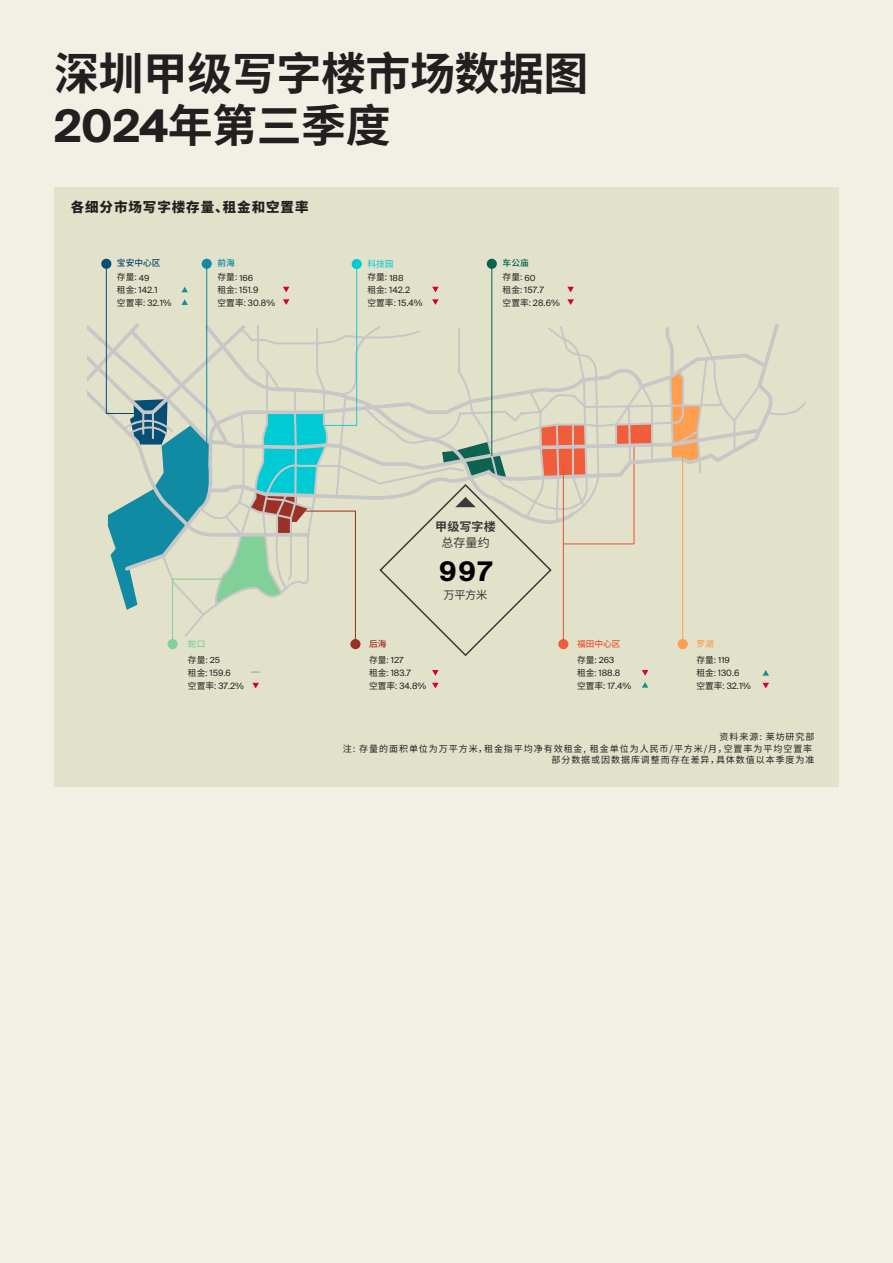
<style>
.page{position:relative;width:893px;height:1263px;background:#f0f0e4}
.page>*{position:absolute;margin:0;border:0;box-sizing:border-box;transform-origin:0 0}
.H2_Tiempos_Headline_30pt{font:700 45px "Noto Sans CJ Ksc";letter-spacing:-.01em;color:#231f20}
.ARTICLE_BODY_COPY_1{font:700 27px "Suisse Intl";color:#000}
.PUBLICATION_FURNITURE{font:900 13.5px "Noto Sans CJ Ksc";letter-spacing:.07em;color:#231f20}
.PUBLICATION_FURNITURE-2{font:700 12px "Noto Sans CJ Ksc";letter-spacing:.01em;color:#373a36}
.PUBLICATION_FURNITURE-3{font:12px "Noto Sans CJ Ksc";color:#373a36}
.ARTICLE_BODY_COPY_1-2{font:11.25px "Noto Sans CJ Ksc";color:#373a36}
.ARTICLE_BODY_COPY_1-3{font:9px "Noto Sans CJ Ksc";letter-spacing:.105em;color:#231f20}
.t1{font:500 8.85px "Noto Sans CJ Ksc";color:#0a4870}
.t2{font:8.7px/12.6px "Suisse Intl";color:#231f20}
.t3{font:8.7px "Noto Sans CJ Ksc";color:#231f20}
.t4{font:500 8.7px "Noto Sans CJ Ksc";color:#ea5131}
.t5{font:500 8.7px "Noto Sans CJ Ksc";color:#1ecad3}
.t6{font:500 8.7px "Noto Sans CJ Ksc";color:#01624f}
.t7{font:500 8.7px "Noto Sans CJ Ksc";color:#0087a4}
.t8{font:500 8.7px "Noto Sans CJ Ksc";color:#fa9e4d}
.t9{font:500 8.7px "Noto Sans CJ Ksc";color:#9f2e1c}
.t10{font:500 8.7px "Noto Sans CJ Ksc";color:#80d098}
.s1{font-family:"Suisse Intl"}
.s2{font-family:"Noto Sans CJ Ksc"}
.s3{font-family:"Suisse Intl";font-size:8.4px}
</style>
<div class="page">
<div style="left:54px;top:187px;width:785px;height:599px;background:#e2e2cb"></div>
<div style="left:487px;top:259px;width:10px;height:10px;background:#0c6351;border-radius:50%"></div>
<svg style="left:762px;top:683px;width:7px;height:5px"></svg>
<div style="left:101px;top:259px;width:10px;height:10px;background:#064e73;border-radius:50%"></div>
<div style="left:352px;top:259px;width:10px;height:10px;background:#00cad4;border-radius:50%"></div>
<svg style="left:642px;top:682px;width:6px;height:6px"></svg>
<svg style="left:432px;top:683px;width:7px;height:5px"></svg>
<svg style="left:252px;top:683px;width:7px;height:5px"></svg>
<svg style="left:87px;top:262px;width:719px;height:414px"></svg>
<p class="H2_Tiempos_Headline_30pt" style="left:54px;top:48px;width:536px">深圳甲级写字楼市场数据图</p>
<p class="H2_Tiempos_Headline_30pt" style="left:54px;top:100px;width:338px"><span class="s1">2024</span>年第三季度</p>
<p class="PUBLICATION_FURNITURE" style="left:71px;top:199px;width:239px">各细分市场写字楼存量、租金和空置率</p>
<p class="t1" style="left:117px;top:258px;width:45px">宝安中心区</p>
<p class="t2" style="left:117px;top:284px;width:56px"><span class="s2">租金</span>: 142.1<br><span class="s2">空置率</span>: 32.1%</p>
<p class="t3" style="left:117px;top:272px;width:34px">存量: <span class="s3">49</span></p>
<p class="t7" style="left:218px;top:258px;width:19px">前海</p>
<p class="t2" style="left:218px;top:284px;width:59px"><span class="s2">租金</span>: 151.9<br><span class="s2">空置率</span>: 30.8%</p>
<p class="t3" style="left:218px;top:272px;width:37px">存量: <span class="s3">166</span></p>
<p class="t5" style="left:367px;top:259px;width:28px">科技园</p>
<p class="t2" style="left:367px;top:284px;width:57px"><span class="s2">租金</span>: 142.2<br><span class="s2">空置率</span>: 15.4%</p>
<p class="t3" style="left:367px;top:272px;width:37px">存量: <span class="s3">188</span></p>
<p class="t6" style="left:503px;top:258px;width:28px">车公庙</p>
<p class="t2" style="left:503px;top:284px;width:59px"><span class="s2">租金</span>: 157.7<br><span class="s2">空置率</span>: 28.6%</p>
<p class="t3" style="left:503px;top:272px;width:34px">存量: <span class="s3">60</span></p>
<p class="t10" style="left:188px;top:639px;width:19px">蛇口</p>
<p class="t2" style="left:188px;top:666px;width:57px;line-height:13px"><span class="s2">租金</span>: 159.6<br><span class="s2">空置率</span>: 37.2%</p>
<p class="t3" style="left:188px;top:655px;width:34px">存量: <span class="s3">25</span></p>
<p class="PUBLICATION_FURNITURE-2" style="left:435px;top:520px;width:62px">甲级写字楼</p>
<p class="PUBLICATION_FURNITURE-3" style="left:441px;top:536px;width:50px">总存量约</p>
<p class="ARTICLE_BODY_COPY_1" style="left:439px;top:555px;width:54px">997</p>
<p class="ARTICLE_BODY_COPY_1-2" style="left:444px;top:588px;width:45px">万平方米</p>
<p class="t9" style="left:369px;top:639px;width:19px">后海</p>
<p class="t2" style="left:369px;top:666px;width:59px;line-height:13px"><span class="s2">租金</span>: 183.7<br><span class="s2">空置率</span>: 34.8%</p>
<p class="t3" style="left:369px;top:655px;width:36px">存量: <span class="s3">127</span></p>
<p class="t4" style="left:577px;top:639px;width:45px">福田中心区</p>
<p class="t2" style="left:577px;top:666px;width:56px;line-height:13px"><span class="s2">租金</span>: 188.8<br><span class="s2">空置率</span>: 17.4%</p>
<p class="t3" style="left:577px;top:655px;width:39px">存量: <span class="s3">263</span></p>
<p class="t8" style="left:696px;top:639px;width:19px">罗湖</p>
<p class="t2" style="left:696px;top:666px;width:56px;line-height:13px"><span class="s2">租金</span>: 130.6<br><span class="s2">空置率</span>: 32.1%</p>
<p class="t3" style="left:696px;top:655px;width:35px">存量: <span class="s3">119</span></p>
<p class="ARTICLE_BODY_COPY_1-3" style="left:719px;top:732px;width:96px">资料来源: 莱坊研究部</p>
<p class="ARTICLE_BODY_COPY_1-3" style="left:343px;top:743px;width:471px">注: 存量的面积单位为万平方米，租金指平均净有效租金, 租金单位为人民币/平方米/月，空置率为平均空置率</p>
<p class="ARTICLE_BODY_COPY_1-3" style="left:551px;top:754px;width:265px">部分数据或因数据库调整而存在差异，具体数值以本季度为准</p>
</div>
